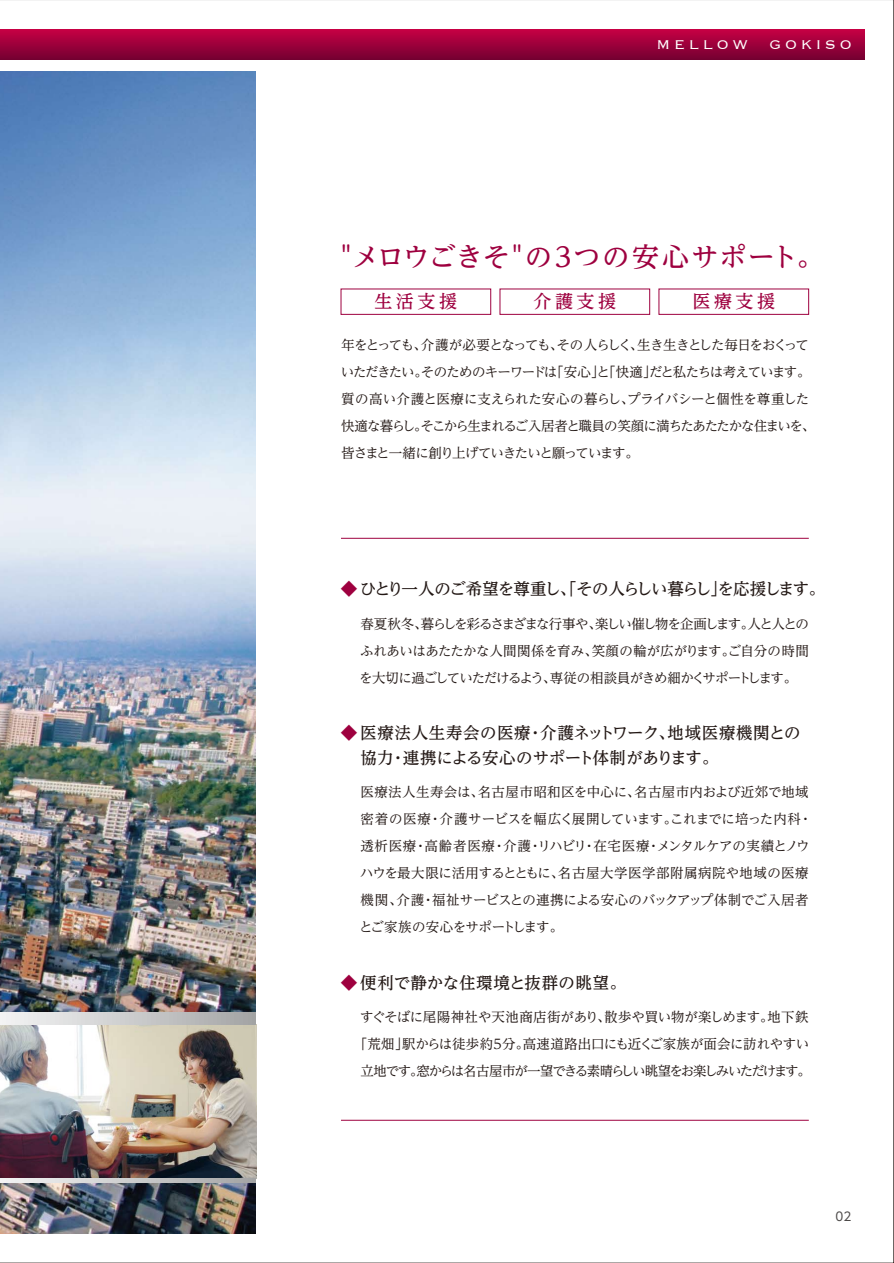
<style>
.page{position:relative;width:894px;height:1263px;background:#fff}
.page>*{position:absolute;margin:0;border:0;box-sizing:border-box;transform-origin:0 0}
.t1{font:500 27px "UD Reimin Pro";letter-spacing:.045em;color:#9e003f}
.t2{font:500 18px "UD Reimin Pro";letter-spacing:.2em;color:#9e003f}
.t3{font:500 16.5px/24px "UD Reimin Pro";letter-spacing:.01em;color:#231815}
.t4{font:500 16.5px "UD Reimin Pro";letter-spacing:-.08em;color:#231815}
.t5{font:500 16.5px "UD Reimin Pro";letter-spacing:.015em;color:#231815}
.t6{font:300 16.5px "Copperplate";letter-spacing:.23em;color:#fff}
.t7{font:13.5px/27px "UD Reimin Pro";letter-spacing:-.045em;color:#231815;text-align:justify}
.t8{font:13.5px/27px "UD Reimin Pro";letter-spacing:.01em;color:#231815}
.t9{font:13.5px/27px "UD Reimin Pro";letter-spacing:-.075em;color:#231815}
.t10{font:12px "UD Shin Go NT Pro";color:#4c4948}
.s1{color:#9e003f}
</style>
<div class="page">
<img style="left:0;top:0;width:894px;height:1262px">
<p class="t6" style="left:656px;top:34px;width:93px">MELLOW</p>
<p class="t6" style="left:769px;top:34px;width:84px">GOKISO</p>
<p class="t1" style="left:341px;top:235px;width:484px">"メロウごきそ"の3つの安心サポート。</p>
<p class="t2" style="left:374px;top:286px;width:84px">生活支援</p>
<p class="t2" style="left:533px;top:286px;width:84px">介護支援</p>
<p class="t2" style="left:692px;top:286px;width:84px">医療支援</p>
<p class="t9" style="left:341px;top:331px;width:476px">年をとっても、介護が必要となっても、その人らしく、生き生きとした毎日をおくっていただきたい。そのためのキーワードは「安心」と「快適」だと私たちは考えています。質の高い介護と医療に支えられた安心の暮らし、プライバシーと個性を尊重した快適な暮らし。そこから生まれるご入居者と職員の笑顔に満ちたあたたかな住まいを、皆さまと一緒に創り上げていきたいと願っています。</p>
<p class="t4" style="left:341px;top:575px;width:486px"><span class="s1">◆</span> ひとり一人のご希望を尊重し、「その人らしい暮らし」を応援します。</p>
<p class="t7" style="left:359px;top:609px;width:451px">春夏秋冬、暮らしを彩るさまざまな行事や、楽しい催し物を企画します。人と人とのふれあいはあたたかな人間関係を育み、笑顔の輪が広がります。ご自分の時間を大切に過ごしていただけるよう、専従の相談員がきめ細かくサポートします。</p>
<p class="t3" style="left:360px;top:720px;width:442px;text-indent:-19px"><span class="s1">◆</span>医療法人生寿会の医療・介護ネットワーク、地域医療機関との協力・連携による安心のサポート体制があります。</p>
<p class="t8" style="left:359px;top:777px;width:454px">医療法人生寿会は、名古屋市昭和区を中心に、名古屋市内および近郊で地域密着の医療・介護サービスを幅広く展開しています。これまでに培った内科・透析医療・高齢者医療・介護・リハビリ・在宅医療・メンタルケアの実績とノウハウを最大限に活用するとともに、名古屋大学医学部附属病院や地域の医療機関、介護・福祉サービスとの連携による安心のバックアップ体制でご入居者とご家族の安心をサポートします。</p>
<p class="t5" style="left:341px;top:968px;width:287px"><span class="s1">◆</span>便利で静かな住環境と抜群の眺望。</p>
<p class="t7" style="left:354px;top:1002px;width:459px;text-align:center">すぐそばに尾陽神社や天池商店街があり、散歩や買い物が楽しめます。地下鉄「荒畑」駅からは徒歩約5分。高速道路出口にも近くご家族が面会に訪れやすい立地です。窓からは名古屋市が一望できる素晴らしい眺望をお楽しみいただけます。</p>
<p class="t10" style="left:835px;top:1206px;width:17px">02</p>
</div>
